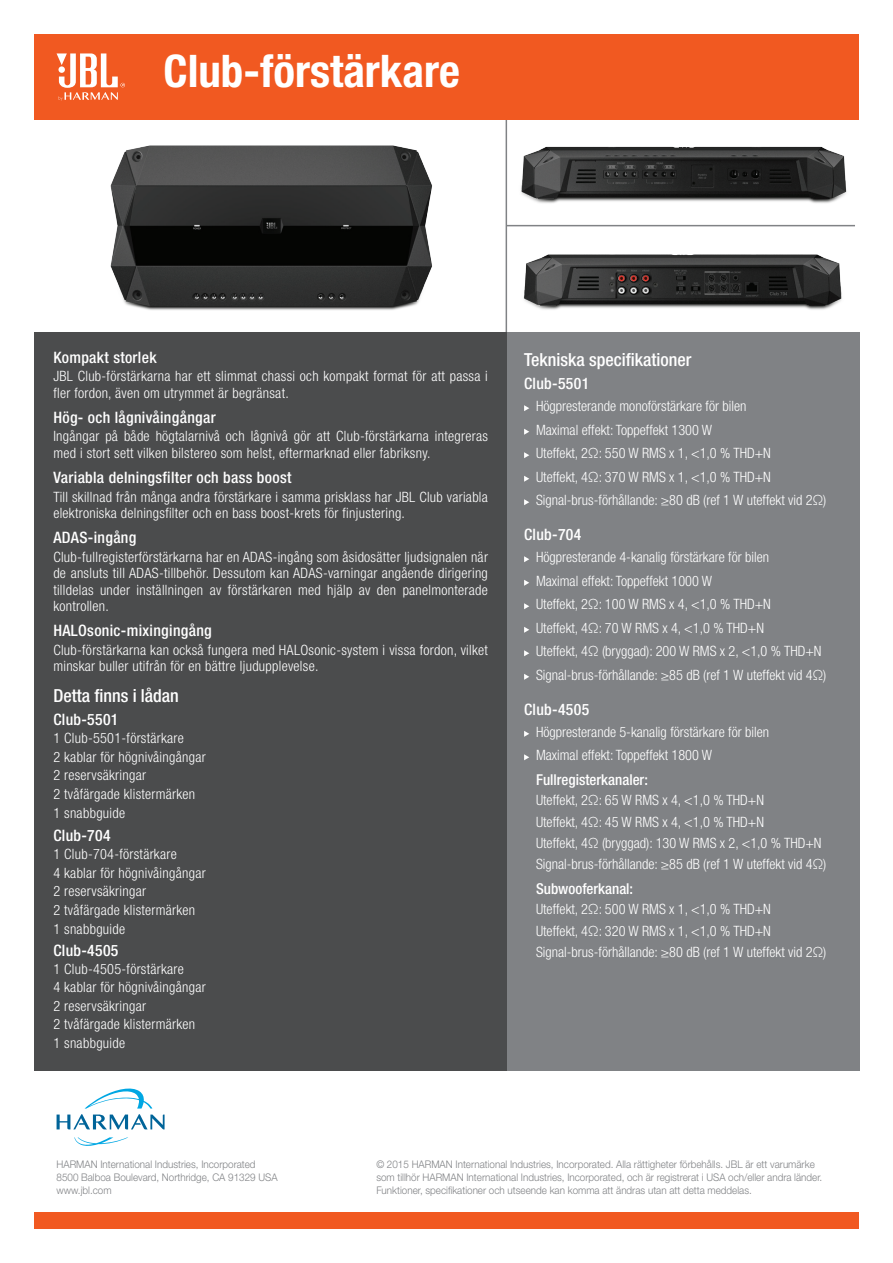
<style>
.page{position:relative;width:893px;height:1263px;background:#fff}
.page>*{position:absolute;margin:0;border:0;box-sizing:border-box;transform-origin:0 0}
.t1{font:700 condensed 45px "Helvetica Neue LT Pro";color:#fff}
.t2{font:500 condensed 18px "Helvetica Neue LT Pro";color:#fff}
.t3{font:500 condensed 15.75px "Helvetica Neue LT Pro";letter-spacing:.02em;color:#fff}
.t4{font:500 condensed 15px "Helvetica Neue LT Pro";color:#fff}
.t5{font:300 condensed 14.25px/18.6px "Helvetica Neue LT Pro";letter-spacing:.02em;color:#fff}
.t6{font:300 condensed 14.25px/23.5px "Helvetica Neue LT Pro";color:#fff}
.t7{font:300 10.5px/12.6px "Helvetica Neue LT Pro";color:#808285;scale:.94 1}
</style>
<div class="page">
<hr style="left:506px;top:119px;width:1px;height:213px;background:#808285">
<hr style="left:506px;top:225px;width:349px;height:1px;background:#808285">
<div style="left:34px;top:1213px;width:825px;height:16px;background:#f15921"></div>
<div style="left:507px;top:332px;width:352px;height:738px;background:#808285"></div>
<svg style="left:524px;top:405px;width:5px;height:6px"></svg>
<svg style="left:524px;top:429px;width:5px;height:6px"></svg>
<svg style="left:524px;top:452px;width:5px;height:6px"></svg>
<svg style="left:524px;top:476px;width:5px;height:6px"></svg>
<svg style="left:524px;top:499px;width:5px;height:6px"></svg>
<svg style="left:524px;top:556px;width:5px;height:6px"></svg>
<svg style="left:524px;top:580px;width:5px;height:6px"></svg>
<svg style="left:524px;top:603px;width:5px;height:6px"></svg>
<svg style="left:524px;top:627px;width:5px;height:6px"></svg>
<svg style="left:524px;top:650px;width:5px;height:6px"></svg>
<svg style="left:524px;top:674px;width:5px;height:6px"></svg>
<svg style="left:524px;top:731px;width:5px;height:6px"></svg>
<svg style="left:524px;top:754px;width:5px;height:6px"></svg>
<div style="left:34px;top:34px;width:825px;height:85px;background:#f15921"></div>
<svg style="left:57px;top:53px;width:68px;height:48px"></svg>
<svg style="left:85px;top:1088px;width:67px;height:20px"></svg>
<svg style="left:74px;top:1137px;width:54px;height:9px"></svg>
<svg style="left:57px;top:1114px;width:108px;height:15px"></svg>
<img style="left:521px;top:146px;width:326px;height:57px">
<img style="left:523px;top:254px;width:319px;height:56px">
<img style="left:110px;top:145px;width:322px;height:165px">
<div style="left:34px;top:332px;width:473px;height:738px;background:#4b4c4d"></div>
<h1 class="t1" style="left:163px;top:44px;width:298px">Club-förstärkare</h1>
<p class="t3" style="left:53px;top:348px;width:105px">Kompakt storlek</p>
<p class="t5" style="left:53px;top:368px;width:436px;line-height:16.5px">JBL Club-förstärkarna har ett slimmat chassi och kompakt format för att passa i fler fordon, även om utrymmet är begränsat.</p>
<p class="t3" style="left:53px;top:408px;width:164px">Hög- och lågnivåingångar</p>
<p class="t5" style="left:53px;top:428px;width:436px;line-height:16.5px">Ingångar på både högtalarnivå och lågnivå gör att Club-förstärkarna integreras med i stort sett vilken bilstereo som helst, eftermarknad eller fabriksny.</p>
<p class="t3" style="left:53px;top:468px;width:240px">Variabla delningsfilter och bass boost</p>
<p class="t5" style="left:53px;top:488px;width:436px;line-height:16.5px">Till skillnad från många andra förstärkare i samma prisklass har JBL Club variabla elektroniska delningsfilter och en bass boost-krets för finjustering.</p>
<p class="t3" style="left:53px;top:528px;width:85px">ADAS-ingång</p>
<p class="t5" style="left:53px;top:548px;width:436px;line-height:16.5px;text-align:justify">Club-fullregisterförstärkarna har en ADAS-ingång som åsidosätter ljudsignalen när de ansluts till ADAS-tillbehör. Dessutom kan ADAS-varningar angående dirigering tilldelas under inställningen av förstärkaren med hjälp av den panelmonterade kontrollen.</p>
<p class="t3" style="left:53px;top:621px;width:160px">HALOsonic-mixingingång</p>
<p class="t5" style="left:53px;top:641px;width:436px;line-height:16.5px">Club-förstärkarna kan också fungera med HALOsonic-system i vissa fordon, vilket minskar buller utifrån för en bättre ljudupplevelse.</p>
<p class="t2" style="left:53px;top:685px;width:127px">Detta finns i lådan</p>
<p class="t3" style="left:53px;top:710px;width:67px">Club-5501</p>
<p class="t5" style="left:53px;top:729px;width:154px">1 Club-5501-förstärkare<br>2 kablar för högnivåingångar<br>2 reservsäkringar<br>2 tvåfärgade klistermärken<br>1 snabbguide</p>
<p class="t3" style="left:53px;top:825px;width:59px">Club-704</p>
<p class="t5" style="left:53px;top:845px;width:154px">1 Club-704-förstärkare<br>4 kablar för högnivåingångar<br>2 reservsäkringar<br>2 tvåfärgade klistermärken<br>1 snabbguide</p>
<p class="t3" style="left:53px;top:941px;width:67px">Club-4505</p>
<p class="t5" style="left:53px;top:959px;width:154px">1 Club-4505-förstärkare<br>4 kablar för högnivåingångar<br>2 reservsäkringar<br>2 tvåfärgade klistermärken<br>1 snabbguide</p>
<p class="t2" style="left:524px;top:349px;width:169px">Tekniska specifikationer</p>
<p class="t3" style="left:524px;top:374px;width:67px">Club-5501</p>
<p class="t6" style="left:536px;top:394px;width:292px">Högpresterande monoförstärkare för bilen<br>Maximal effekt: Toppeffekt 1300 W<br>Uteffekt, 2Ω: 550 W RMS x 1, &lt;1,0 % THD+N<br>Uteffekt, 4Ω: 370 W RMS x 1, &lt;1,0 % THD+N Signal-brus-förhållande: ≥80 dB (ref 1 W uteffekt vid 2Ω)</p>
<p class="t3" style="left:524px;top:525px;width:59px">Club-704</p>
<p class="t6" style="left:536px;top:545px;width:292px">Högpresterande 4-kanalig förstärkare för bilen<br>Maximal effekt: Toppeffekt 1000 W<br>Uteffekt, 2Ω: 100 W RMS x 4, &lt;1,0 % THD+N<br>Uteffekt, 4Ω: 70 W RMS x 4, &lt;1,0 % THD+N<br>Uteffekt, 4Ω (bryggad): 200 W RMS x 2, &lt;1,0 % THD+N Signal-brus-förhållande: ≥85 dB (ref 1 W uteffekt vid 4Ω)</p>
<p class="t3" style="left:524px;top:700px;width:67px">Club-4505</p>
<p class="t6" style="left:536px;top:720px;width:234px">Högpresterande 5-kanalig förstärkare för bilen<br>Maximal effekt: Toppeffekt 1800 W</p>
<p class="t4" style="left:536px;top:771px;width:113px">Fullregisterkanaler:</p>
<p class="t6" style="left:536px;top:789px;width:292px;line-height:21.3px">Uteffekt, 2Ω: 65 W RMS x 4, &lt;1,0 % THD+N<br>Uteffekt, 4Ω: 45 W RMS x 4, &lt;1,0 % THD+N<br>Uteffekt, 4Ω (bryggad): 130 W RMS x 2, &lt;1,0 % THD+N Signal-brus-förhållande: ≥85 dB (ref 1 W uteffekt vid 4Ω)</p>
<p class="t4" style="left:536px;top:880px;width:99px">Subwooferkanal:</p>
<p class="t6" style="left:536px;top:898px;width:292px;line-height:21.3px">Uteffekt, 2Ω: 500 W RMS x 1, &lt;1,0 % THD+N<br>Uteffekt, 4Ω: 320 W RMS x 1, &lt;1,0 % THD+N<br>Signal-brus-förhållande: ≥80 dB (ref 1 W uteffekt vid 2Ω)</p>
<p class="t7" style="left:57px;top:1158px;width:237px">HARMAN International Industries, Incorporated<br>8500 Balboa Boulevard, Northridge, CA 91329 USA www.jbl.com</p>
<p class="t7" style="left:376px;top:1158px;width:476px">© 2015 HARMAN International Industries, Incorporated. Alla rättigheter förbehålls. JBL är ett varumärke som tillhör HARMAN International Industries, Incorporated, och är registrerat i USA och/eller andra länder.<br>Funktioner, specifikationer och utseende kan komma att ändras utan att detta meddelas.</p>
</div>
